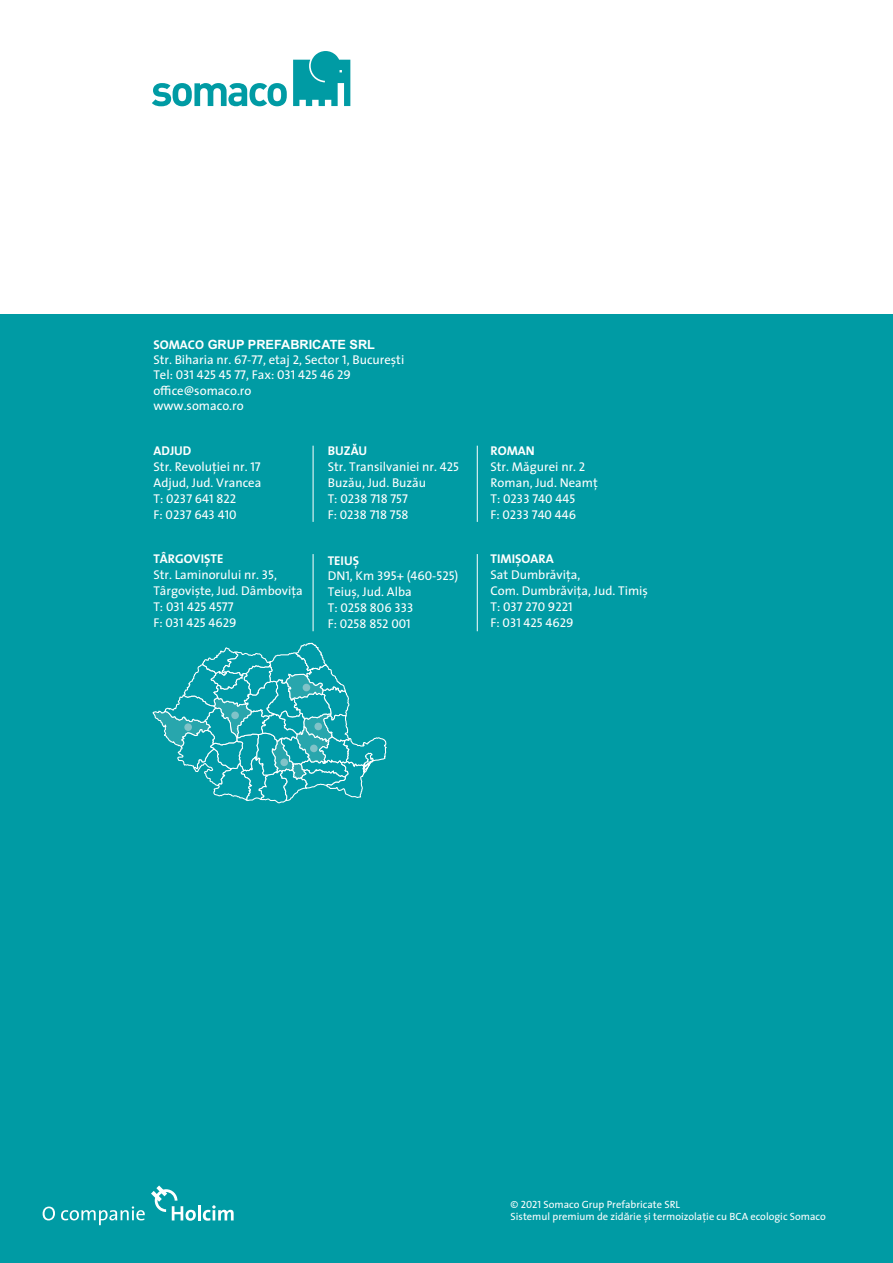
<style>
.page{position:relative;width:893px;height:1263px;background:#fff}
.page>*{position:absolute;margin:0;border:0;box-sizing:border-box;transform-origin:0 0}
.t1{font:12.75px/15.9px "The Sans";color:#fff}
.t2{font:12.75px/15.9px "The Sans Caps";color:#fff}
.t3{font:700 12.75px "Arial";color:#fff}
.t4{font:700 12.75px "The Sans";color:#fff}
.t5{font:10.5px/12.6px "The Sans";color:#fff}
.s1{font-family:"The Sans"}
.s2{font-family:"The Sans Caps"}
.s3{font-weight:700}
.s4{font-family:"Arial"}
</style>
<div class="page">
<div style="left:0;top:315px;width:893px;height:948px;background:#009ba4"></div>
<svg style="left:152px;top:83px;width:135px;height:23px"></svg>
<svg style="left:293px;top:51px;width:57px;height:55px"></svg>
<svg style="left:43px;top:1206px;width:102px;height:19px"></svg>
<hr style="left:198px;top:1205px;width:3px;height:15px;background:#fff">
<svg style="left:203px;top:1205px;width:31px;height:16px"></svg>
<svg style="left:151px;top:1185px;width:45px;height:36px"></svg>
<hr style="left:313px;top:446px;width:1px;height:76px;background:#fff">
<hr style="left:477px;top:446px;width:1px;height:76px;background:#fff">
<hr style="left:313px;top:554px;width:1px;height:77px;background:#fff">
<hr style="left:477px;top:554px;width:1px;height:77px;background:#fff">
<svg style="left:152px;top:642px;width:235px;height:162px"></svg>
<div style="left:231px;top:711px;width:8px;height:8px;background:#81c3c8;border-radius:50%"></div>
<div style="left:303px;top:684px;width:7px;height:7px;background:#81c3c8;border-radius:50%"></div>
<div style="left:314px;top:723px;width:8px;height:7px;background:#81c3c8;border-radius:50%"></div>
<div style="left:310px;top:745px;width:8px;height:7px;background:#81c3c8;border-radius:50%"></div>
<div style="left:184px;top:723px;width:8px;height:8px;background:#81c3c8;border-radius:50%"></div>
<div style="left:280px;top:758px;width:8px;height:8px;background:#81c3c8;border-radius:50%"></div>
<p class="t3" style="left:153px;top:339px;width:223px"><span class="s1">SOMACO</span> GRUP PREFABRICATE SRL</p>
<p class="t1" style="left:153px;top:353px;width:252px">Str. Biharia nr. <span class="s2">67-77</span>, etaj <span class="s2">2</span>, Sector <span class="s2">1</span>, București</p>
<p class="t2" style="left:153px;top:368px;width:199px"><span class="s1">Tel:</span> 031 425 45 77<span class="s1">, Fax:</span> 031 425 46 29</p>
<p class="t1" style="left:153px;top:384px;width:100px;line-height:15.3px">office@somaco.ro www.somaco.ro</p>
<p class="t1" style="left:154px;top:444px;width:109px"><span class="s3">ADJUD<br></span>Str. Revoluției nr. <span class="s2">17<br></span>Adjud, Jud. Vrancea</p>
<p class="t2" style="left:154px;top:491px;width:85px">T: 0237 641 822<br>F: 0237 643 410</p>
<p class="t1" style="left:153px;top:552px;width:151px"><span class="s3">TÂRGOVIȘTE<br></span>Str. Laminorului nr. <span class="s2">35</span>,<br>Târgoviște, Jud. Dâmbovița</p>
<p class="t2" style="left:153px;top:600px;width:85px">T: 031 425 4577<br>F: 031 425 4629</p>
<p class="t1" style="left:328px;top:444px;width:133px"><span class="s3">BUZĂU<br></span>Str. Transilvaniei nr. <span class="s2">425<br></span>Buzău, Jud. Buzău</p>
<p class="t2" style="left:328px;top:492px;width:82px">T: 0238 718 757<br>F: 0238 718 758</p>
<p class="t4" style="left:328px;top:555px;width:33px">TEIUȘ</p>
<p class="t2" style="left:328px;top:569px;width:132px"><span class="s1">DN</span>1<span class="s1">, Km</span> 395+ (460-525)</p>
<p class="t1" style="left:328px;top:585px;width:86px">Teiuș, Jud. Alba</p>
<p class="t2" style="left:328px;top:601px;width:87px">T: 0258 806 333<br>F: 0258 852 001</p>
<p class="t1" style="left:490px;top:444px;width:109px"><span class="s3">ROMAN<br></span>Str. Măgurei nr. <span class="s2">2<br></span>Roman, Jud. Neamț</p>
<p class="t2" style="left:490px;top:492px;width:87px">T: 0233 740 445<br>F: 0233 740 446</p>
<p class="t4" style="left:490px;top:554px;width:65px">TIMIȘOARA</p>
<p class="t1" style="left:490px;top:568px;width:159px">Sat Dumbrăvița,<br>Com. Dumbrăvița, Jud. Timiș</p>
<p class="t2" style="left:490px;top:600px;width:85px">T: 037 270 9221<br>F: 031 425 4629</p>
<p class="t5" style="left:511px;top:1199px;width:317px">© <span class="s2">2021</span> Somaco Grup Prefabricate SRL<br>Sistemul premium de zid<span class="s4">ă</span>rie și termoizolație cu BCA ecologic Somaco</p>
</div>
